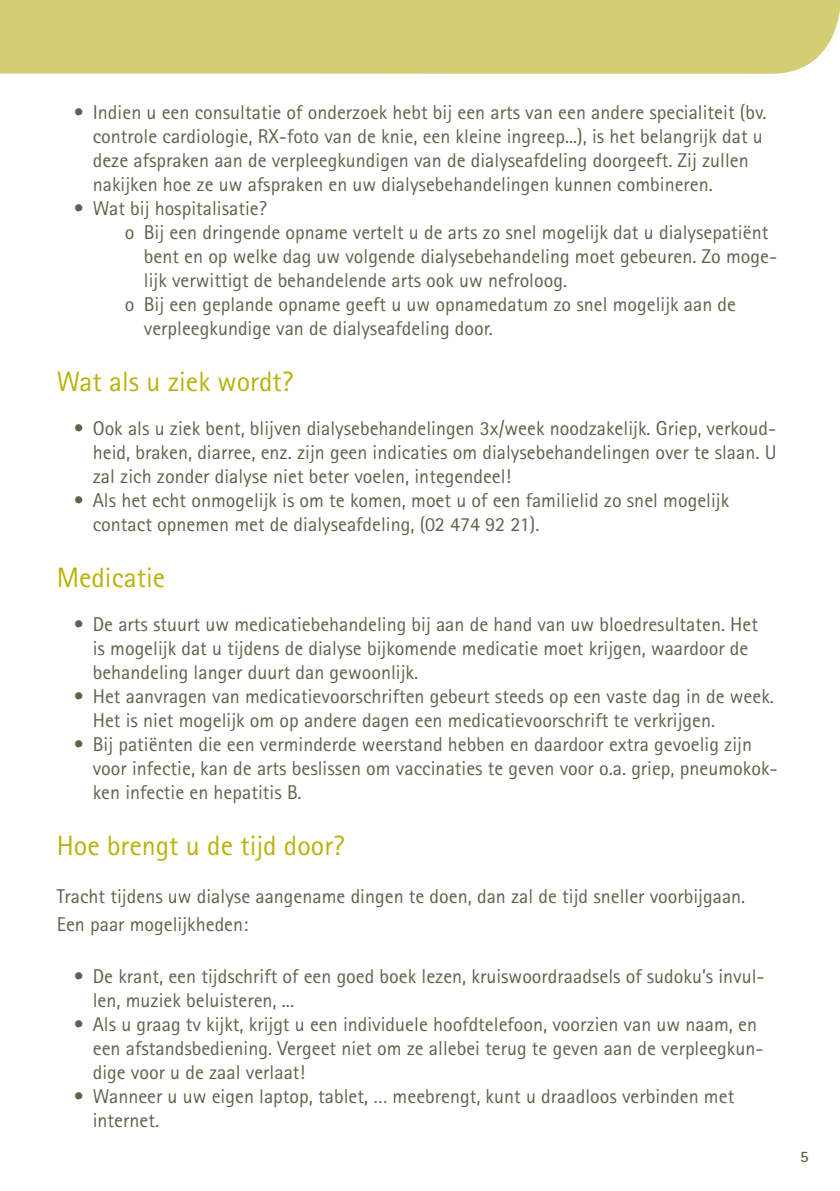
<style>
.page{position:relative;width:840px;height:1191px;background:#fff}
.page>*{position:absolute;margin:0;border:0;box-sizing:border-box;transform-origin:0 0}
.HOOFDTITEL{font:28px "Rotis Sans Serif Std";color:#b8b309}
.TEKST{font:20px/24px "Rotis Sans Serif Std";color:#60614b}
.t1{font:700 16px "Rotis Sans Serif Std";color:#60614b}
</style>
<div class="page">
<div style="left:0;top:0;width:839px;height:74px;background:#d4ce73"></div>
<p class="TEKST" style="left:93px;top:100px;width:675px;text-indent:-19px">• Indien u een consultatie of onderzoek hebt bij een arts van een andere specialiteit (bv. controle cardiologie, RX-foto van de knie, een kleine ingreep...), is het belangrijk dat u deze afspraken aan de verpleegkundigen van de dialyseafdeling doorgeeft. Zij zullen nakijken hoe ze uw afspraken en uw dialysebehandelingen kunnen combineren.</p>
<p class="TEKST" style="left:74px;top:196px;width:194px">• Wat bij hospitalisatie?</p>
<p class="TEKST" style="left:144px;top:220px;width:634px;text-indent:-19px">o Bij een dringende opname vertelt u de arts zo snel mogelijk dat u dialysepatiënt bent en op welke dag uw volgende dialysebehandeling moet gebeuren. Zo moge&shy;lijk verwittigt de behandelende arts ook uw nefroloog.</p>
<p class="TEKST" style="left:144px;top:292px;width:593px;text-indent:-19px">o Bij een geplande opname geeft u uw opnamedatum zo snel mogelijk aan de verpleegkundige van de dialyseafdeling door.</p>
<p class="HOOFDTITEL" style="left:57px;top:365px;width:238px">Wat als u ziek wordt?</p>
<p class="TEKST" style="left:93px;top:416px;width:685px;text-align:justify;text-indent:-19px">• Ook als u ziek bent, blijven dialysebehandelingen 3x/week noodzakelijk. Griep, verkoud&shy;heid, braken, diarree, enz. zijn geen indicaties om dialysebehandelingen over te slaan. U zal zich zonder dialyse niet beter voelen, integendeel!</p>
<p class="TEKST" style="left:93px;top:488px;width:637px;text-indent:-19px">• Als het echt onmogelijk is om te komen, moet u of een familielid zo snel mogelijk contact opnemen met de dialyseafdeling, (02 474 92 21).</p>
<p class="HOOFDTITEL" style="left:57px;top:561px;width:110px">Medicatie</p>
<p class="TEKST" style="left:93px;top:612px;width:666px;text-indent:-19px">• De arts stuurt uw medicatiebehandeling bij aan de hand van uw bloedresultaten. Het is mogelijk dat u tijdens de dialyse bijkomende medicatie moet krijgen, waardoor de behandeling langer duurt dan gewoonlijk.</p>
<p class="TEKST" style="left:93px;top:684px;width:682px;text-indent:-19px">• Het aanvragen van medicatievoorschriften gebeurt steeds op een vaste dag in de week.<br>Het is niet mogelijk om op andere dagen een medicatievoorschrift te verkrijgen.</p>
<p class="TEKST" style="left:93px;top:732px;width:686px;text-indent:-19px">• Bij patiënten die een verminderde weerstand hebben en daardoor extra gevoelig zijn voor infectie, kan de arts beslissen om vaccinaties te geven voor o.a. griep, pneumokok&shy;ken infectie en hepatitis B.</p>
<p class="HOOFDTITEL" style="left:57px;top:829px;width:289px">Hoe brengt u de tijd door?</p>
<p class="TEKST" style="left:57px;top:884px;width:689px">Tracht tijdens uw dialyse aangename dingen te doen, dan zal de tijd sneller voorbijgaan.</p>
<p class="TEKST" style="left:57px;top:912px;width:193px">Een paar mogelijkheden:</p>
<p class="TEKST" style="left:93px;top:964px;width:673px;text-indent:-19px">• De krant, een tijdschrift of een goed boek lezen, kruiswoordraadsels of sudoku’s invul&shy;len, muziek beluisteren, ...</p>
<p class="TEKST" style="left:93px;top:1012px;width:672px;text-indent:-19px">• Als u graag tv kijkt, krijgt u een individuele hoofdtelefoon, voorzien van uw naam, en een afstandsbediening. Vergeet niet om ze allebei terug te geven aan de verpleegkun&shy;dige voor u de zaal verlaat!</p>
<p class="TEKST" style="left:93px;top:1084px;width:642px;text-indent:-19px">• Wanneer u uw eigen laptop, tablet, … meebrengt, kunt u draadloos verbinden met internet.</p>
<p class="t1" style="left:799px;top:1146px;width:10px">5</p>
</div>
